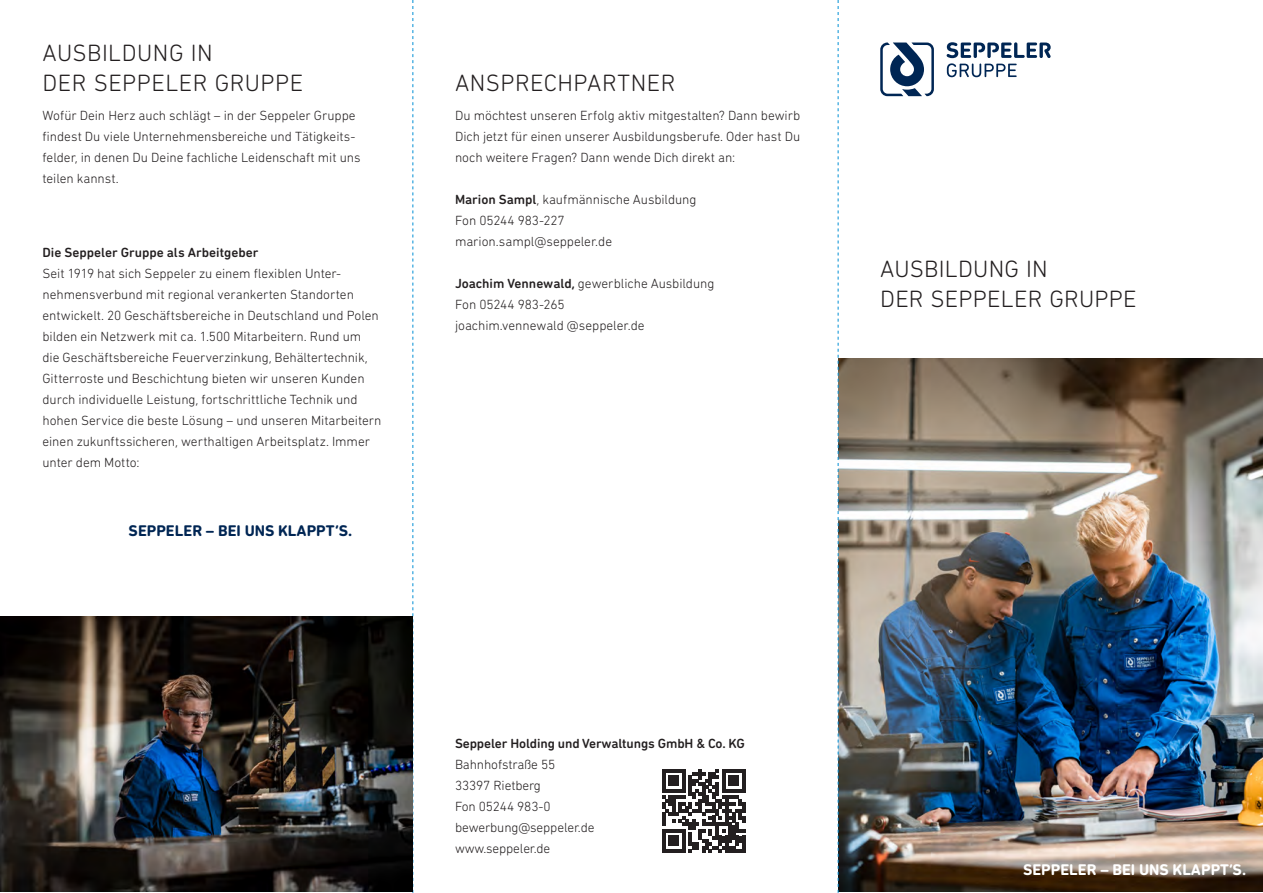
<style>
.page{position:relative;width:1263px;height:893px;background:#fff}
.page>*{position:absolute;margin:0;border:0;box-sizing:border-box;transform-origin:0 0}
.t1{font:300 24px/30px "DIN Next Rounded LT Pro";letter-spacing:.015em;color:#231f20}
.t2{font:700 15.75px "DIN Next Rounded LT Pro";color:#002654}
.t3{font:700 15.75px "DIN Next Rounded LT Pro";color:#fff}
.t4{font:300 13.5px/21px "DIN Next Rounded LT Pro";letter-spacing:-.005em;color:#231f20}
.t5{font:500 13.5px "DIN Next Rounded LT Pro";letter-spacing:-.01em;color:#231f20}
.s1{font-weight:500}
</style>
<div class="page">
<img style="left:839px;top:359px;width:423px;height:533px">
<svg style="left:947px;top:42px;width:104px;height:35px"></svg>
<svg style="left:880px;top:43px;width:54px;height:53px"></svg>
<svg style="left:412px;top:0;width:1px;height:893px"></svg>
<svg style="left:838px;top:0;width:1px;height:893px"></svg>
<img style="left:0;top:616px;width:413px;height:276px">
<svg style="left:662px;top:769px;width:83px;height:84px"></svg>
<h1 class="t1" style="left:43px;top:37px;width:262px">AUSBILDUNG IN<br>DER SEPPELER GRUPPE</h1>
<p class="t4" style="left:43px;top:105px;width:319px">Wofür Dein Herz auch schlägt – in der Seppeler Gruppe findest Du viele Unternehmensbereiche und Tätigkeits&shy;felder, in denen Du Deine fachliche Leidenschaft mit uns teilen kannst.</p>
<p class="t5" style="left:43px;top:245px;width:217px">Die Seppeler Gruppe als Arbeitgeber</p>
<p class="t4" style="left:43px;top:263px;width:340px">Seit 1919 hat sich Seppeler zu einem flexiblen Unter&shy;nehmensverbund mit regional verankerten Standorten entwickelt. 20 Geschäftsbereiche in Deutschland und Polen bilden ein Netzwerk mit ca. 1.500 Mitarbeitern. Rund um die Geschäftsbereiche Feuerverzinkung, Behältertechnik, Gitterroste und Beschichtung bieten wir unseren Kunden durch individuelle Leistung, fortschrittliche Technik und hohen Service die beste Lösung – und unseren Mitarbeitern einen zukunftssicheren, werthaltigen Arbeitsplatz. Immer unter dem Motto:</p>
<p class="t2" style="left:129px;top:522px;width:225px">SEPPELER – BEI UNS KLAPPT’S.</p>
<h1 class="t1" style="left:455px;top:67px;width:222px">ANSPRECHPARTNER</h1>
<p class="t4" style="left:455px;top:105px;width:347px;text-align:justify">Du möchtest unseren Erfolg aktiv mitgestalten? Dann bewirb Dich jetzt für einen unserer Ausbildungsberufe. Oder hast Du noch weitere Fragen? Dann wende Dich direkt an:</p>
<p class="t4" style="left:455px;top:189px;width:243px"><span class="s1">Marion Sampl</span>, kaufmännische Ausbildung<br>Fon 05244 983-227 marion.sampl@seppeler.de</p>
<p class="t4" style="left:455px;top:273px;width:261px"><span class="s1">Joachim Vennewald,</span> gewerbliche Ausbildung<br>Fon 05244 983-265<br>joachim.vennewald @seppeler.de</p>
<p class="t5" style="left:455px;top:735px;width:291px">Seppeler Holding und Verwaltungs GmbH &amp; Co. KG</p>
<p class="t4" style="left:455px;top:753px;width:141px">Bahnhofstraße 55<br>33397 Rietberg<br>Fon 05244 983-0 bewerbung@seppeler.de www.seppeler.de</p>
<h1 class="t1" style="left:880px;top:253px;width:258px">AUSBILDUNG IN<br>DER SEPPELER GRUPPE</h1>
<p class="t3" style="left:1023px;top:860px;width:225px">SEPPELER – BEI UNS KLAPPT’S.</p>
</div>
